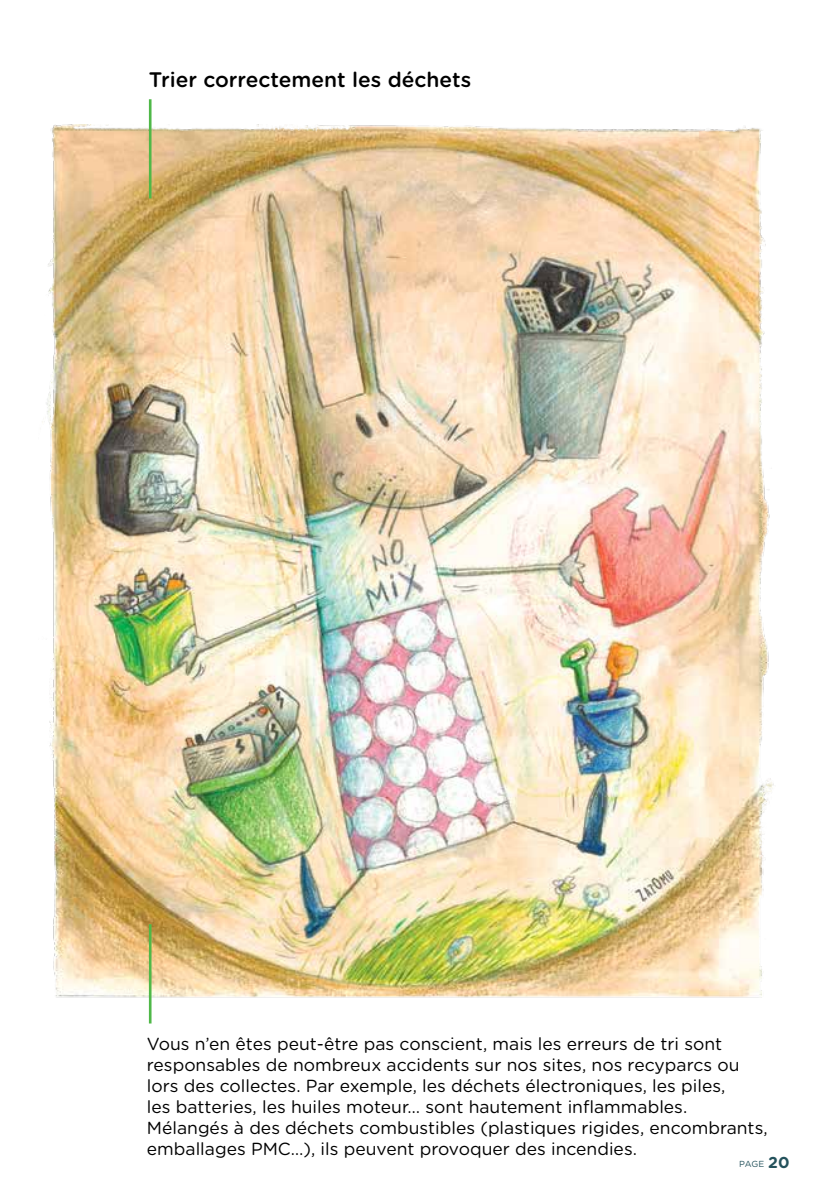
<style>
.page{position:relative;width:814px;height:1191px;background:#fff}
.page>*{position:absolute;margin:0;border:0;box-sizing:border-box;transform-origin:0 0}
.t1{font:500 21px "Gotham Rounded";color:#000}
.t2{font:17.5px/21px "Gotham Rounded";color:#000}
.t3{font:8.75px "Gotham Rounded";color:#24525c}
.s1{font-weight:700;font-size:15.75px}
</style>
<div class="page">
<img style="left:42px;top:124px;width:732px;height:876px">
<hr style="left:149px;top:99px;width:2px;height:99px;background:#50b848">
<hr style="left:149px;top:924px;width:2px;height:99px;background:#50b848">
<p class="t1" style="left:149px;top:64px;width:324px">Trier correctement les déchets</p>
<p class="t2" style="left:147px;top:1033px;width:622px">Vous n’en êtes peut-être pas conscient, mais les erreurs de tri sont responsables de nombreux accidents sur nos sites, nos recyparcs ou lors des collectes. Par exemple, les déchets électroniques, les piles,<br>les batteries, les huiles moteur… sont hautement inflammables.<br>Mélangés à des déchets combustibles (plastiques rigides, encombrants, emballages PMC…), ils peuvent provoquer des incendies.</p>
<p class="t3" style="left:739px;top:1157px;width:52px">PAGE <span class="s1">20</span></p>
</div>
